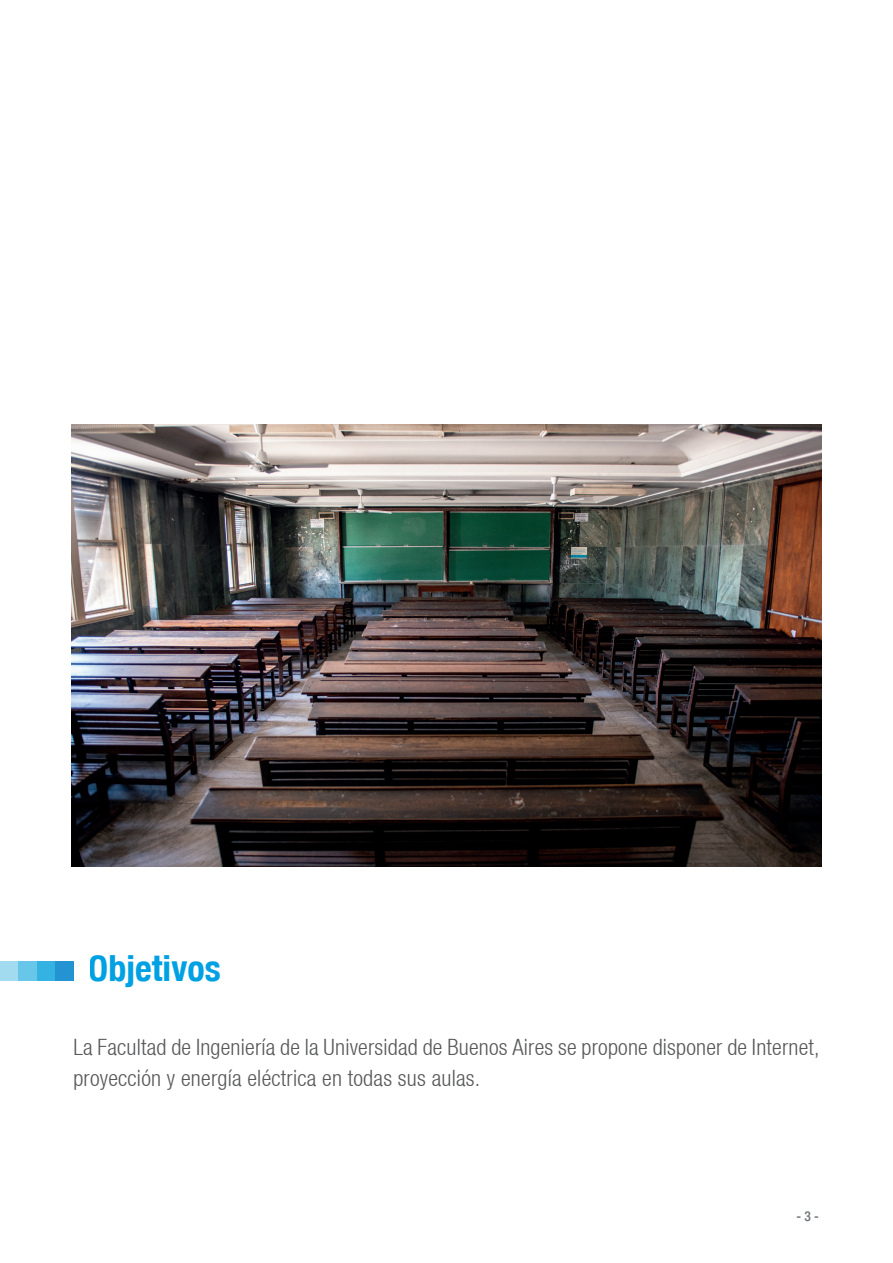
<style>
.page{position:relative;width:893px;height:1263px;background:#fff}
.page>*{position:absolute;margin:0;border:0;box-sizing:border-box;transform-origin:0 0}
.t1{font:700 condensed 36px "Helvetica Neue";color:#00a1e3}
.t2{font:300 condensed 22.5px/31.5px "Helvetica Neue";letter-spacing:.01em;color:#57585a}
.t3{font:500 condensed 13.5px "Helvetica Neue";color:#6e7579}
</style>
<div class="page">
<div style="left:0;top:962px;width:19px;height:19px;background:#a2daef"></div>
<div style="left:19px;top:962px;width:18px;height:19px;background:#68c6e9"></div>
<div style="left:37px;top:962px;width:19px;height:19px;background:#34b3e2"></div>
<div style="left:56px;top:962px;width:18px;height:19px;background:#2493d1"></div>
<img style="left:72px;top:425px;width:749px;height:441px">
<h1 class="t1" style="left:88px;top:946px;width:134px">Objetivos</h1>
<p class="t2" style="left:73px;top:1031px;width:748px">La Facultad de Ingeniería de la Universidad de Buenos Aires se propone disponer de Internet, proyección y energía eléctrica en todas sus aulas.</p>
<p class="t3" style="left:796px;top:1208px;width:24px">- 3 -</p>
</div>
